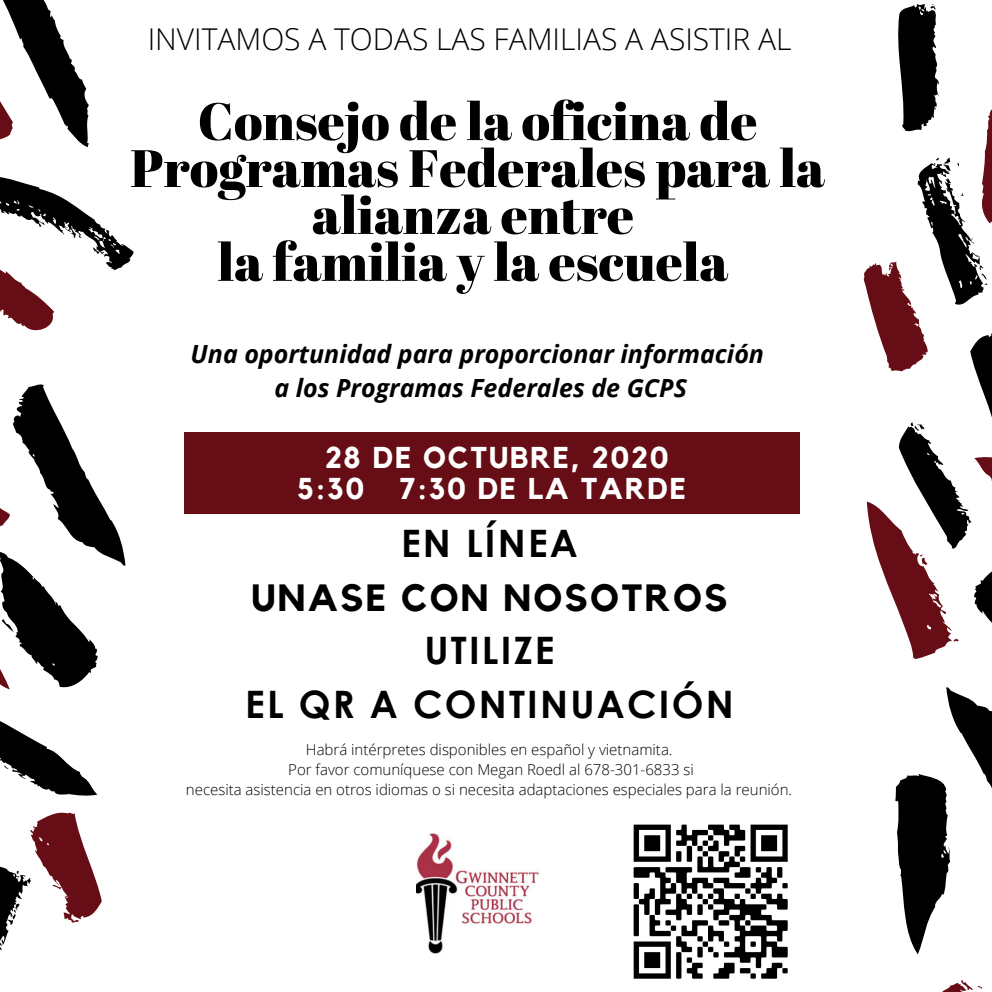
<style>
.page{position:relative;width:992px;height:992px;background:#fff}
.page>*{position:absolute;margin:0;border:0;box-sizing:border-box;transform-origin:0 0}
.t1{font:52.5px/47px "Abril Fatface";color:#000;text-align:center}
.t2{font:700 37.75px/54.2px "Century Gothic";letter-spacing:.06em;color:#000;text-align:center}
.t3{font:700 37.75px "Kollektif";letter-spacing:.06em;color:#000}
.t4{font:300 30px "Open Sans";color:#000}
.t5{font:700 30px/32px "Kollektif";letter-spacing:.06em;color:#fff;text-align:center}
.t6{font:italic 700 25px/33.8px "Open Sans";color:#000;text-align:center}
.t7{font:300 15px/20px "Open Sans";color:#000;text-align:center}
</style>
<div class="page">
<svg style="left:0;top:0;width:89px;height:148px"></svg>
<svg style="left:0;top:177px;width:134px;height:154px"></svg>
<svg style="left:0;top:384px;width:125px;height:306px"></svg>
<div style="left:184px;top:433px;width:616px;height:80px;background:#660d15"></div>
<svg style="left:0;top:721px;width:102px;height:230px"></svg>
<img style="left:417px;top:833px;width:122px;height:121px">
<img style="left:633px;top:824px;width:155px;height:155px">
<svg style="left:942px;top:980px;width:41px;height:12px"></svg>
<svg style="left:863px;top:3px;width:129px;height:952px"></svg>
<h3 class="t4" style="left:148px;top:18px;width:645px">INVITAMOS A TODAS LAS FAMILIAS A ASISTIR AL</h3>
<h1 class="t1" style="left:130px;top:96px;width:696px">Consejo de la oficina de<br>Programas Federales para la alianza entre<br>la familia y la escuela</h1>
<h3 class="t6" style="left:191px;top:337px;width:575px">Una oportunidad para proporcionar información a los Programas Federales de GCPS</h3>
<h3 class="t5" style="left:297px;top:442px;width:390px">28 DE OCTUBRE, 2020<br>5:30 7:30 DE LA TARDE</h3>
<h2 class="t2" style="left:401px;top:515px;width:178px">EN LÍNEA</h2>
<h2 class="t3" style="left:251px;top:581px;width:478px">UNASE CON NOSOTROS</h2>
<h2 class="t2" style="left:245px;top:622px;width:490px">UTILIZE<br>EL QR A CONTINUACIÓN</h2>
<p class="t7" style="left:186px;top:739px;width:608px">Habrá intérpretes disponibles en español y vietnamita.<br>Por favor comuníquese con Megan Roedl al 678-301-6833 si<br>necesita asistencia en otros idiomas o si necesita adaptaciones especiales para la reunión.</p>
</div>
